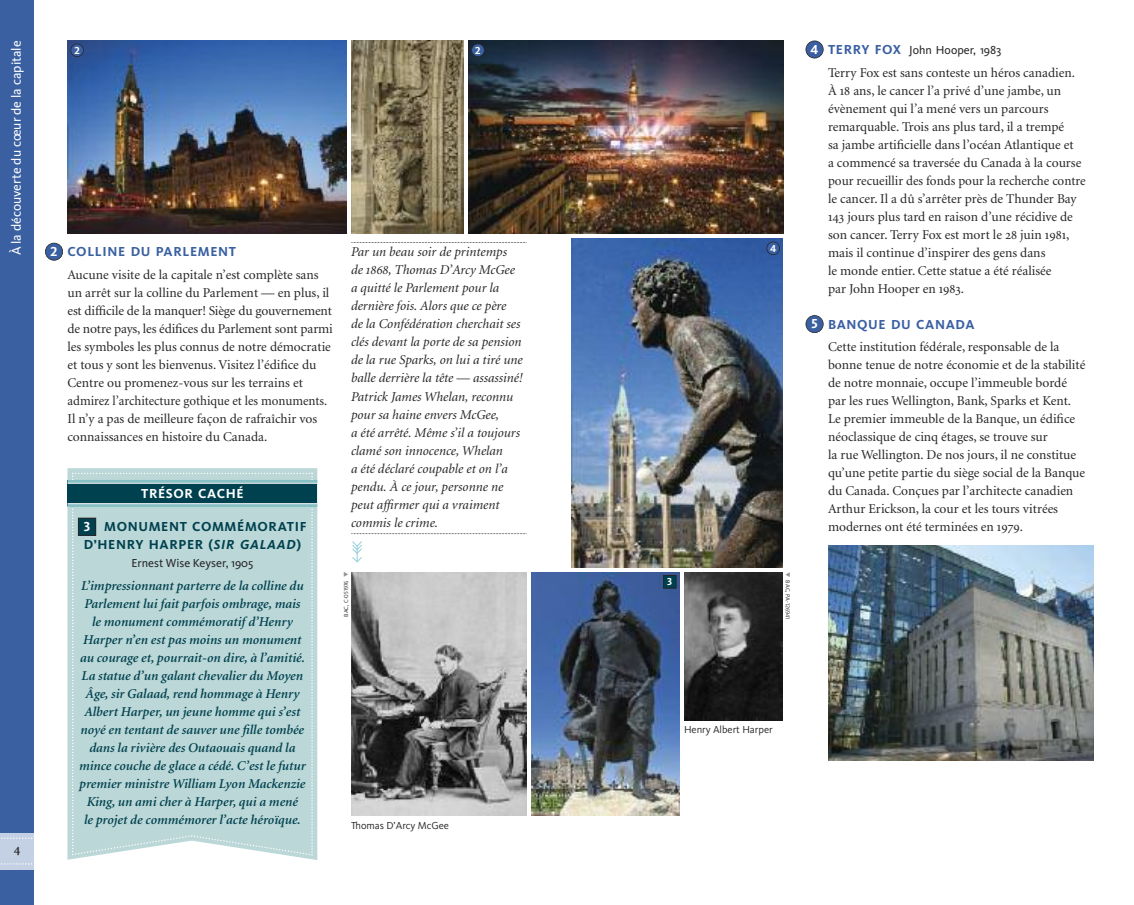
<style>
.page{position:relative;width:1134px;height:905px;background:#fff}
.page>*{position:absolute;margin:0;border:0;box-sizing:border-box;transform-origin:0 0}
.t1{font:13.5px/18px "Minion";color:#272627}
.t2{font:italic 600 13.5px/18px "Minion";color:#00414f;text-align:center}
.t3{font:italic 13.5px/18px "Minion";color:#272627}
.t4{font:13.5px/18px "Kievit Bold SC";letter-spacing:.05em;color:#00414f}
.t5{font:13.5px "Kievit Bold SC";letter-spacing:.05em;color:#3a60a2}
.t6{font:13.5px "Kievit";color:#fff}
.t7{font:13.5px "Kievit Bold SC";letter-spacing:.05em;color:#fff}
.t8{font:13.5px "Minion Semibold SC";color:#272627}
.t9{font:12px "Kievit";color:#272627}
.t10{font:10.5px "Kievit";color:#272627}
.t11{font:10.5px "Kievit Bold SC";color:#fff}
.t12{font:6px "Kievit Regular SC";color:#272627}
.s1{font-family:"Kievit Bold SC";font-size:13.5px;color:#3a60a2}
.s2{font-family:"Minion Regular SC"}
.s3{font-family:"Minion Italic SC";font-style:normal}
.s4{font-family:"Kievit Bold SC Italic"}
.s5{color:#939393}
.s6{font-family:"Kievit"}
</style>
<div class="page">
<div style="left:0;top:0;width:34px;height:904px;background:#3a60a2"></div>
<div style="left:0;top:832px;width:34px;height:37px;background:#c4d0e3"></div>
<svg style="left:1px;top:837px;width:31px;height:1px"></svg>
<svg style="left:1px;top:863px;width:31px;height:1px"></svg>
<div style="left:806px;top:315px;width:17px;height:18px;background:#3a60a2;border-radius:50%"></div>
<div style="left:806px;top:315px;width:18px;height:18px;border:2px solid #272627;border-radius:50%"></div>
<div style="left:806px;top:41px;width:17px;height:17px;background:#3a60a2;border-radius:50%"></div>
<div style="left:806px;top:41px;width:18px;height:17px;border:2px solid #272627;border-radius:50%"></div>
<div style="left:45px;top:243px;width:18px;height:17px;background:#3a60a2;border-radius:50%"></div>
<div style="left:45px;top:243px;width:18px;height:17px;border:2px solid #272627;border-radius:50%"></div>
<svg style="left:68px;top:468px;width:249px;height:392px;fill:#bbd7d7"></svg>
<div style="left:72px;top:472px;width:242px;height:384px;background:#bbd7d7"></div>
<div style="left:68px;top:480px;width:249px;height:26px;background:#00414f"></div>
<hr style="left:68px;top:480px;width:249px;height:3px;background:#87c0c4">
<hr style="left:68px;top:483px;width:249px;height:1px;background:#fff">
<hr style="left:68px;top:504px;width:249px;height:3px;background:#87c0c4">
<hr style="left:68px;top:503px;width:249px;height:1px;background:#fff">
<div style="left:78px;top:518px;width:18px;height:17px;background:#00414f"></div>
<div style="left:78px;top:517px;width:18px;height:19px;border:1px solid #272627"></div>
<svg style="left:351px;top:242px;width:176px;height:1px"></svg>
<svg style="left:351px;top:533px;width:176px;height:1px"></svg>
<svg style="left:352px;top:541px;width:10px;height:21px"></svg>
<img style="left:572px;top:238px;width:211px;height:329px">
<div style="left:767px;top:242px;width:13px;height:13px;background:#3a60a2;border-radius:50%"></div>
<div style="left:766px;top:241px;width:14px;height:14px;border:2px solid #272627;border-radius:50%"></div>
<img style="left:684px;top:572px;width:99px;height:148px">
<img style="left:351px;top:572px;width:175px;height:243px">
<img style="left:531px;top:572px;width:149px;height:243px">
<div style="left:664px;top:575px;width:12px;height:13px;background:#00414f"></div>
<div style="left:663px;top:575px;width:14px;height:13px;border:1px solid #272627"></div>
<img style="left:828px;top:545px;width:266px;height:215px">
<img style="left:68px;top:40px;width:279px;height:194px">
<div style="left:71px;top:44px;width:12px;height:13px;background:#3a60a2;border-radius:50%"></div>
<div style="left:70px;top:44px;width:14px;height:13px;border:2px solid #272627;border-radius:50%"></div>
<img style="left:351px;top:40px;width:113px;height:194px">
<img style="left:468px;top:40px;width:315px;height:194px">
<div style="left:472px;top:44px;width:12px;height:13px;background:#3a60a2;border-radius:50%"></div>
<div style="left:471px;top:44px;width:14px;height:13px;border:2px solid #272627;border-radius:50%"></div>
<p class="t6" style="left:12px;top:255px;width:216px;rotate:-90deg">À la découverte du cœur de la capitale</p>
<p class="t9" style="left:828px;top:46px;width:175px"><span class="s1">TERRY FOX</span> John Hooper, 1983</p>
<p class="t7" style="left:811px;top:45px;width:9px">4</p>
<p class="t11" style="left:74px;top:47px;width:7px">2</p>
<p class="t11" style="left:475px;top:47px;width:7px">2</p>
<p class="t1" style="left:828px;top:64px;width:259px">Terry Fox est sans conteste un héros canadien.<br>À <span class="s2">18</span> ans, le cancer l’a privé d’une jambe, un évènement qui l’a mené vers un parcours remarquable. Trois ans plus tard, il a trempé<br>sa jambe artificielle dans l’océan Atlantique et<br>a commencé sa traversée du Canada à la course pour recueillir des fonds pour la recherche contre le cancer. Il a dû s’arrêter près de Thunder Bay <span class="s2">143</span> jours plus tard en raison d’une récidive de son cancer. Terry Fox est mort le <span class="s2">28</span> juin <span class="s2">1981</span>, mais il continue d’inspirer des gens dans<br>le monde entier. Cette statue a été réalisée<br>par John Hooper en <span class="s2">1983</span>.</p>
<p class="t5" style="left:828px;top:319px;width:148px">BANQUE DU CANADA</p>
<p class="t1" style="left:828px;top:339px;width:259px">Cette institution fédérale, responsable de la bonne tenue de notre économie et de la stabilité de notre monnaie, occupe l’immeuble bordé par les rues Wellington, Bank, Sparks et Kent.<br>Le premier immeuble de la Banque, un édifice néoclassique de cinq étages, se trouve sur<br>la rue Wellington. De nos jours, il ne constitue qu’une petite partie du siège social de la Banque du Canada. Conçues par l’architecte canadien Arthur Erickson, la cour et les tours vitrées modernes ont été terminées en <span class="s2">1979</span>.</p>
<p class="t3" style="left:351px;top:244px;width:173px">Par un beau soir de printemps<br>de <span class="s3">1868</span>, Thomas D’Arcy McGee a quitté le Parlement pour la dernière fois. Alors que ce père<br>de la Confédération cherchait ses clés devant la porte de sa pension de la rue Sparks, on lui a tiré une balle derrière la tête — assassiné!<br>Patrick James Whelan, reconnu pour sa haine envers McGee,<br>a été arrêté. Même s’il a toujours clamé son innocence, Whelan<br>a été déclaré coupable et on l’a pendu. À ce jour, personne ne peut affirmer qui a vraiment commis le crime.</p>
<p class="t11" style="left:770px;top:244px;width:8px">4</p>
<p class="t7" style="left:51px;top:247px;width:8px">2</p>
<p class="t5" style="left:68px;top:247px;width:170px">COLLINE DU PARLEMENT</p>
<p class="t1" style="left:68px;top:266px;width:267px">Aucune visite de la capitale n’est complète sans un arrêt sur la colline du Parlement — en plus, il est difficile de la manquer! Siège du gouvernement de notre pays, les édifices du Parlement sont parmi les symboles les plus connus de notre démocratie et tous y sont les bienvenus. Visitez l’édifice du Centre ou promenez-vous sur les terrains et admirez l’architecture gothique et les monuments.<br>Il n’y a pas de meilleure façon de rafraîchir vos connaissances en histoire du Canada.</p>
<p class="t7" style="left:811px;top:319px;width:8px">5</p>
<p class="t7" style="left:141px;top:489px;width:104px">TRÉSOR CACHÉ</p>
<p class="t4" style="left:84px;top:519px;width:225px;text-indent:20px">MONUMENT COMMÉMORATIF<br>D’HENRY HARPER (<span class="s4">SIR GALAAD</span>)</p>
<p class="t9" style="left:132px;top:559px;width:123px">Ernest Wise Keyser, 1905</p>
<p class="t2" style="left:79px;top:577px;width:228px">L’impressionnant parterre de la colline du Parlement lui fait parfois ombrage, mais le monument commémoratif d’Henry Harper n’en est pas moins un monument au courage et, pourrait-on dire, à l’amitié.<br>La statue d’un galant chevalier du Moyen Âge, sir Galaad, rend hommage à Henry Albert Harper, un jeune homme qui s’est noyé en tentant de sauver une fille tombée dans la rivière des Outaouais quand la mince couche de glace a cédé. C’est le futur premier ministre William Lyon Mackenzie King, un ami cher à Harper, qui a mené<br>le projet de commémorer l’acte héroïque.</p>
<p class="t7" style="left:84px;top:521px;width:8px">3</p>
<p class="t12" style="left:344px;top:616px;width:46px;rotate:-90deg">BAC, C-051976 <span class="s5">▼</span></p>
<p class="t11" style="left:667px;top:578px;width:7px">3</p>
<p class="t12" style="left:790px;top:572px;width:49px;rotate:90deg"><span class="s5">▼</span> <span class="s6">BAC,</span> PA-126941</p>
<p class="t10" style="left:684px;top:726px;width:90px">Henry Albert Harper</p>
<p class="t10" style="left:351px;top:821px;width:100px">Thomas D’Arcy McGee</p>
<p class="t8" style="left:14px;top:843px;width:8px">4</p>
</div>
